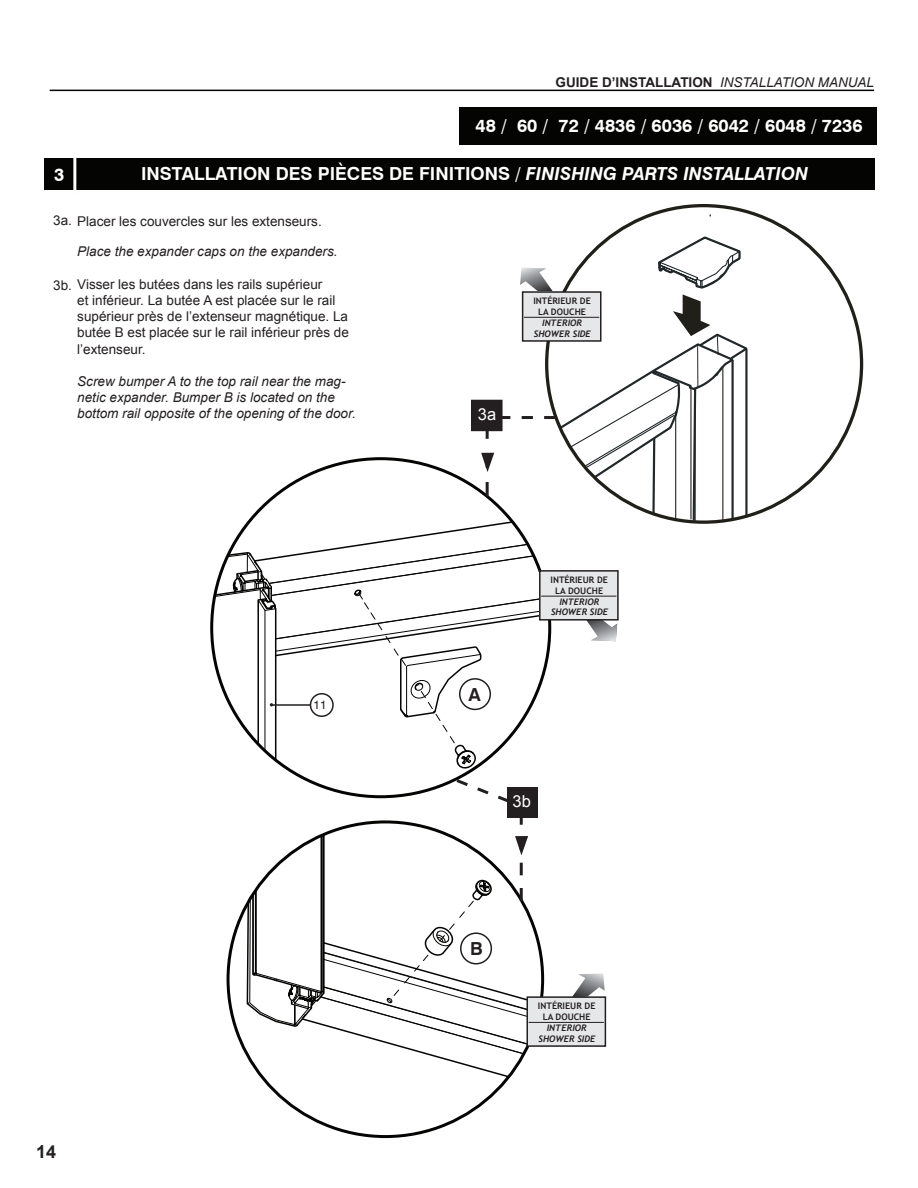
<style>
.page{position:relative;width:918px;height:1188px;background:#fff}
.page>*{position:absolute;margin:0;border:0;box-sizing:border-box;transform-origin:0 0}
.t1{font:700 18px "Swiss 721 BT";color:#fff}
.t2{font:700 18px "Arial";color:#231f20}
.t3{font:700 18px "Swiss 721 BT";color:#231f20}
.t4{font:16.5px "Arial";color:#fff}
.t5{font:13.5px/16.2px "Arial";color:#231f20}
.t6{font:italic 13.5px/16.2px "Arial";color:#231f20}
.t7{font:700 13.5px "Arial";color:#231f20}
.t8{font:12px "Swiss 721 BT";color:#231f20}
.t9{font:700 9px/10.8px "Trebuchet MS";color:#231f20;text-align:center}
.t10{font:italic 700 9px/10.8px "Trebuchet";color:#231f20;text-align:center}
.s1{font-weight:400;font-style:italic}
.s2{font-style:italic}
</style>
<div class="page">
<div style="left:45px;top:159px;width:830px;height:31px;background:#040503"></div>
<hr style="left:73px;top:153px;width:3px;height:42px;background:#fbfdfe">
<hr style="left:50px;top:90px;width:824px;height:1px;background:#050604">
<div style="left:459px;top:107px;width:418px;height:38px;background:#040503"></div>
<div style="left:507px;top:787px;width:31px;height:31px;background:#231f20"></div>
<svg style="left:246px;top:818px;width:297px;height:294px"></svg>
<div style="left:460px;top:932px;width:32px;height:33px;border:2px solid #231f20;border-radius:50%"></div>
<div style="left:527px;top:997px;width:78px;height:49px;background:#e6e7e9"></div>
<div style="left:526px;top:996px;width:80px;height:51px;border:2px solid #231f20"></div>
<hr style="left:529px;top:1022px;width:75px;height:1px;background:#231f20">
<img style="left:572px;top:973px;width:33px;height:24px">
<svg style="left:212px;top:235px;width:539px;height:567px"></svg>
<h1 class="t1" style="left:54px;top:164px;width:12px">3</h1>
<p class="t7" style="left:556px;top:73px;width:320px">GUIDE D’INSTALLATION <span class="s1">INSTALLATION MANUAL</span></p>
<h1 class="t1" style="left:476px;top:115px;width:389px">48 / 60 / 72 / 4836 / 6036 / 6042 / 6048 / 7236</h1>
<h1 class="t1" style="left:141px;top:163px;width:669px">INSTALLATION DES PIÈCES DE FINITIONS / <span class="s2">FINISHING PARTS INSTALLATION</span></h1>
<p class="t5" style="left:53px;top:213px;width:270px">3a. Placer les couvercles sur les extenseurs.</p>
<p class="t6" style="left:77px;top:244px;width:262px">Place the expander caps on the expanders.</p>
<p class="t5" style="left:77px;top:276px;width:273px;text-indent:-24px">3b. Visser les butées dans les rails supérieur<br>et inférieur. La butée A est placée sur le rail supérieur près de l’extenseur magnétique. La butée B est placée sur le rail inférieur près de l’extenseur.</p>
<p class="t6" style="left:77px;top:373px;width:280px">Screw bumper A to the top rail near the mag&shy;netic expander. Bumper B is located on the bottom rail opposite of the opening of the door.</p>
<h1 class="t2" style="left:36px;top:1140px;width:22px">14</h1>
<p class="t8" style="left:314px;top:697px;width:15px">11</p>
<p class="t4" style="left:478px;top:404px;width:20px">3a</p>
<p class="t9" style="left:533px;top:296px;width:59px">INTÉRIEUR DE<br>LA DOUCHE</p>
<p class="t10" style="left:534px;top:317px;width:58px">INTERIOR<br>SHOWER SIDE</p>
<h1 class="t3" style="left:469px;top:684px;width:14px">A</h1>
<p class="t9" style="left:551px;top:574px;width:59px">INTÉRIEUR DE<br>LA DOUCHE</p>
<p class="t10" style="left:551px;top:596px;width:58px">INTERIOR<br>SHOWER SIDE</p>
<p class="t4" style="left:513px;top:790px;width:20px">3b</p>
<h1 class="t3" style="left:470px;top:938px;width:14px">B</h1>
<p class="t9" style="left:538px;top:1001px;width:59px">INTÉRIEUR DE<br>LA DOUCHE</p>
<p class="t10" style="left:539px;top:1022px;width:58px">INTERIOR<br>SHOWER SIDE</p>
</div>
